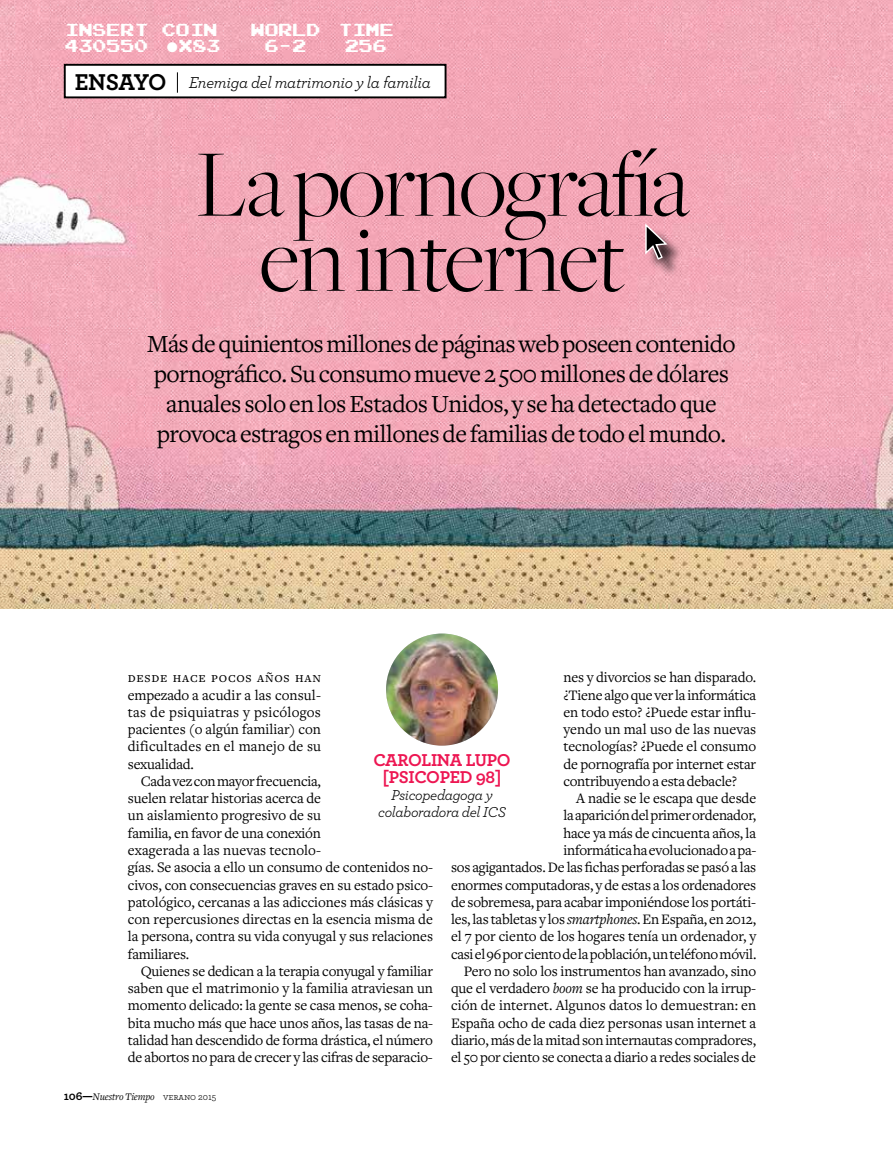
<style>
.page{position:relative;width:893px;height:1149px;background:#fff}
.page>*{position:absolute;margin:0;border:0;box-sizing:border-box;transform-origin:0 0}
.t1{font:300 99px/75px "Freight Big";letter-spacing:-.015em;color:#000;text-align:center}
.t2{font:25.5px/30px "Freight Text";letter-spacing:-.02em;color:#000;text-align:center}
.t3{font:700 24px "Archer";color:#000}
.t4{font:700 18px/17.2px "Archer";letter-spacing:-.02em;color:#ed1652}
.t5{font:italic 16.5px "Archer";letter-spacing:-.015em;color:#000}
.t6{font:15px/17.2px "Freight Text";letter-spacing:-.015em;color:#000;text-align:justify}
.t7{font:italic 15px/17.2px "Archer";letter-spacing:-.02em;color:#000;text-align:center}
.t8{font:15px "Freight Text Book SC";letter-spacing:.045em;color:#000}
.t9{font:13.95px "Emulogic";color:#fff}
.t10{font:italic 10.5px "Freight Text";letter-spacing:-.01em;color:#000}
.s1{font-style:italic}
.s2{font-family:"Archer";font-weight:700;font-style:normal;font-size:12px}
.s3{font-family:"Archer Book SC";font-style:normal;font-size:9.75px}
.s4{font-family:"Archer";font-style:normal;font-size:9.75px}
</style>
<div class="page">
<img style="left:0;top:0;width:893px;height:608px">
<img style="left:386px;top:633px;width:112px;height:112px;border-radius:56px">
<div style="left:65px;top:65px;width:381px;height:32px;background:#fff"></div>
<div style="left:64px;top:64px;width:382px;height:34px;border:2px solid #000"></div>
<svg style="left:177px;top:72px;width:1px;height:21px"></svg>
<div style="left:647px;top:227px;width:38px;height:50px;background:#000;opacity:.75"></div>
<svg style="left:645px;top:222px;width:24px;height:38px"></svg>
<p class="t9" style="left:64px;top:20px;width:154px">INSERT COIN</p>
<p class="t9" style="left:250px;top:20px;width:71px">WORLD</p>
<p class="t9" style="left:337px;top:20px;width:57px">TIME</p>
<p class="t9" style="left:64px;top:37px;width:85px">430550</p>
<p class="t9" style="left:167px;top:37px;width:54px">●x83</p>
<p class="t9" style="left:264px;top:37px;width:43px">6-2</p>
<p class="t9" style="left:344px;top:37px;width:43px">256</p>
<h3 class="t3" style="left:75px;top:67px;width:76px">ENS AYO</h3>
<p class="t5" style="left:189px;top:72px;width:244px">Enemiga del matrimonio y la familia</p>
<h1 class="t1" style="left:196px;top:150px;width:495px">La pornografía en internet</h1>
<h2 class="t2" style="left:147px;top:329px;width:590px">Más de quinientos millones de páginas web poseen contenido pornográfico. Su consumo mueve 2 500 millones de dólares anuales solo en los Estados Unidos, y se ha detectado que provoca estragos en millones de familias de todo el mundo.</h2>
<p class="t6" style="left:563px;top:669px;width:194px">nes y divorcios se han disparado. ¿Tiene algo que ver la informática en todo esto? ¿Puede estar influ&shy;yendo un mal uso de las nuevas tecnologías? ¿Puede el consumo de pornografía por internet estar contribuyendo a esta debacle?</p>
<p class="t6" style="left:451px;top:789px;width:307px;text-align:right">A nadie se le escapa que desde<br>la aparición del primer ordenador,<br>hace ya más de cincuenta años, la<br>informática ha evolucionado a pa-<br>sos agigantados. De las fichas perforadas se pasó a las enormes computadoras, y de estas a los ordenadores de sobremesa, para acabar imponiéndose los portáti&shy;les, las tabletas y los <span class="s1">smartphones</span>. En España, en 2012, el 7 por ciento de los hogares tenía un ordenador, y casi el 96 por ciento de la población, un teléfono móvil.<br>Pero no solo los instrumentos han avanzado, sino que el verdadero <span class="s1">boom</span> se ha producido con la irrup&shy;ción de internet. Algunos datos lo demuestran: en España ocho de cada diez personas usan internet a diario, más de la mitad son internautas compradores, el 50 por ciento se conecta a diario a redes sociales de</p>
<p class="t8" style="left:128px;top:669px;width:195px">desde hace pocos años han</p>
<p class="t6" style="left:128px;top:686px;width:195px">empezado a acudir a las consul&shy;tas de psiquiatras y psicólogos pacientes (o algún familiar) con dificultades en el manejo de su sexualidad.</p>
<p class="t6" style="left:128px;top:772px;width:307px;text-align:left;text-indent:13px">Cada vez con mayor frecuencia,<br>suelen relatar historias acerca de<br>un aislamiento progresivo de su<br>familia, en favor de una conexión<br>exagerada a las nuevas tecnolo-<br>gías. Se asocia a ello un consumo de contenidos no&shy;civos, con consecuencias graves en su estado psico&shy;patológico, cercanas a las adicciones más clásicas y con repercusiones directas en la esencia misma de la persona, contra su vida conyugal y sus relaciones familiares.</p>
<p class="t6" style="left:128px;top:962px;width:307px;text-indent:13px">Quienes se dedican a la terapia conyugal y familiar saben que el matrimonio y la familia atraviesan un momento delicado: la gente se casa menos, se coha&shy;bita mucho más que hace unos años, las tasas de na&shy;talidad han descendido de forma drástica, el número de abortos no para de crecer y las cifras de separacio-</p>
<p class="t4" style="left:382px;top:750px;width:105px;text-indent:-9px">CARO LINA LUPO [PSICOPE</p>
<p class="t4" style="left:460px;top:767px;width:43px">D 98]</p>
<p class="t7" style="left:378px;top:786px;width:129px">Psicopedagoga y colaboradora del ICS</p>
<p class="t10" style="left:64px;top:1090px;width:154px"><span class="s2">106—</span>Nuestro Tiempo <span class="s3">verano</span> <span class="s4">2015</span></p>
</div>
